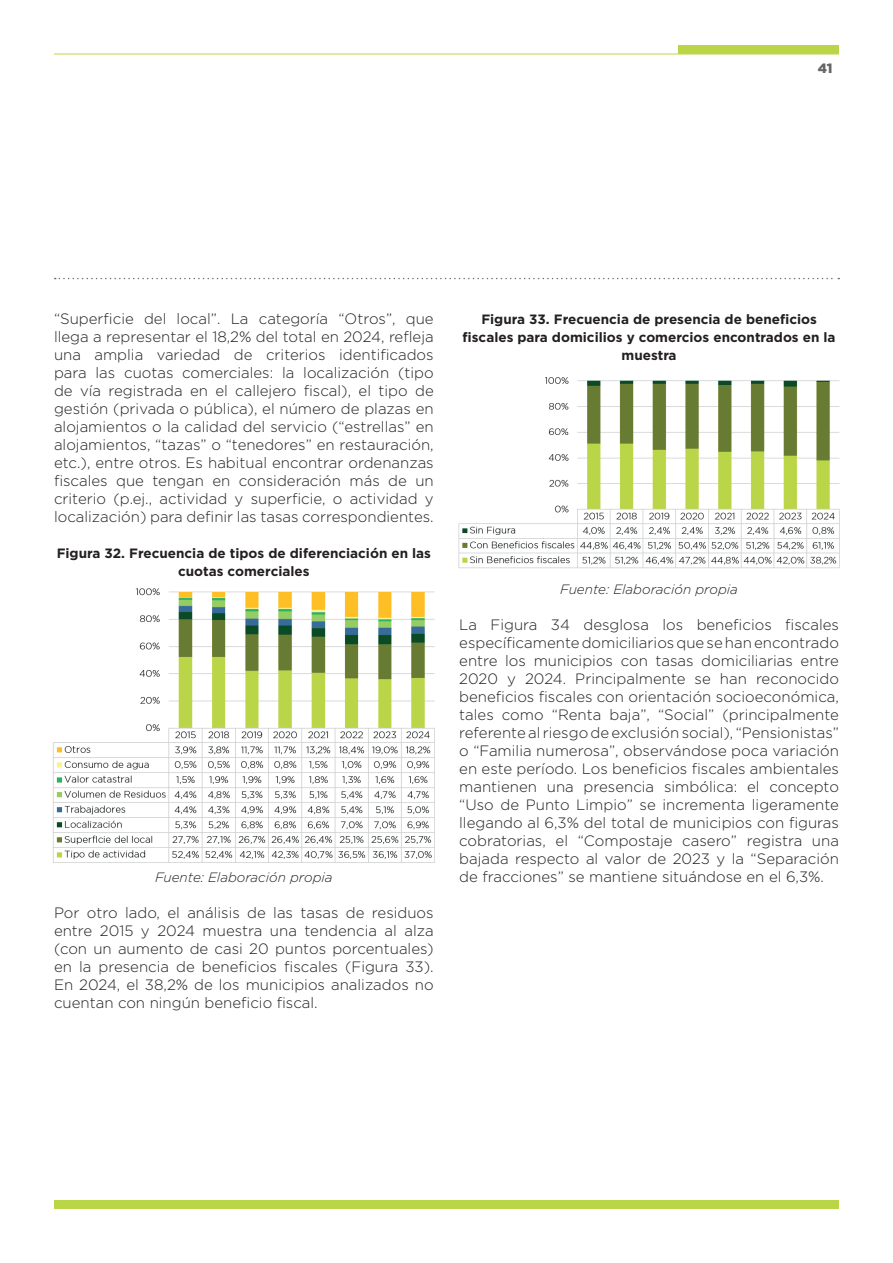
<style>
.page{position:relative;width:893px;height:1263px;background:#fff}
.page>*{position:absolute;margin:0;border:0;box-sizing:border-box;transform-origin:0 0}
.t1{font:300 15px/18px "Gotham";color:#231f20;text-align:justify}
.t2{font:700 13.5px/18px "Gotham";color:#231f20;text-align:center}
.t3{font:italic 300 13.5px "Gotham";color:#231f20}
.t4{font:900 13.5px "Gotham";color:#656568}
</style>
<div class="page">
<div style="left:678px;top:45px;width:161px;height:9px;background:#bad648"></div>
<hr style="left:54px;top:54px;width:785px;height:1px;background:#bad648">
<div style="left:54px;top:1200px;width:785px;height:9px;background:#bad648"></div>
<svg style="left:55px;top:278px;width:784px;height:1px"></svg>
<img style="left:53px;top:588px;width:382px;height:275px">
<img style="left:458px;top:377px;width:382px;height:192px">
<p class="t4" style="left:818px;top:58px;width:16px">41</p>
<p class="t1" style="left:54px;top:309px;width:381px">“Superficie del local”. La categoría “Otros”, que llega a representar el 18,2% del total en 2024, refleja una amplia variedad de criterios identificados para las cuotas comerciales: la localización (tipo de vía registrada en el callejero fiscal), el tipo de gestión (privada o pública), el número de plazas en alojamientos o la calidad del servicio (“estrellas” en alojamientos, “tazas” o “tenedores” en restauración, etc.), entre otros. Es habitual encontrar ordenanzas fiscales que tengan en consideración más de un criterio (p.ej., actividad y superficie, o actividad y localización) para definir las tasas correspondientes.</p>
<p class="t2" style="left:57px;top:544px;width:376px">Figura 32. Frecuencia de tipos de diferenciación en las cuotas comerciales</p>
<p class="t3" style="left:155px;top:869px;width:179px">Fuente: Elaboración propia</p>
<p class="t1" style="left:54px;top:903px;width:381px">Por otro lado, el análisis de las tasas de residuos entre 2015 y 2024 muestra una tendencia al alza (con un aumento de casi 20 puntos porcentuales) en la presencia de beneficios fiscales (Figura 33).<br>En 2024, el 38,2% de los municipios analizados no cuentan con ningún beneficio fiscal.</p>
<p class="t2" style="left:463px;top:310px;width:374px">Figura 33. Frecuencia de presencia de beneficios fiscales para domicilios y comercios encontrados en la muestra</p>
<p class="t3" style="left:560px;top:581px;width:179px">Fuente: Elaboración propia</p>
<p class="t1" style="left:459px;top:615px;width:381px">La Figura 34 desglosa los beneficios fiscales específicamente domiciliarios que se han encontrado entre los municipios con tasas domiciliarias entre 2020 y 2024. Principalmente se han reconocido beneficios fiscales con orientación socioeconómica, tales como “Renta baja”, “Social” (principalmente referente al riesgo de exclusión social), “Pensionistas” o “Familia numerosa”, observándose poca variación en este período. Los beneficios fiscales ambientales mantienen una presencia simbólica: el concepto “Uso de Punto Limpio” se incrementa ligeramente llegando al 6,3% del total de municipios con figuras cobratorias, el “Compostaje casero” registra una bajada respecto al valor de 2023 y la “Separación de fracciones” se mantiene situándose en el 6,3%.</p>
</div>
